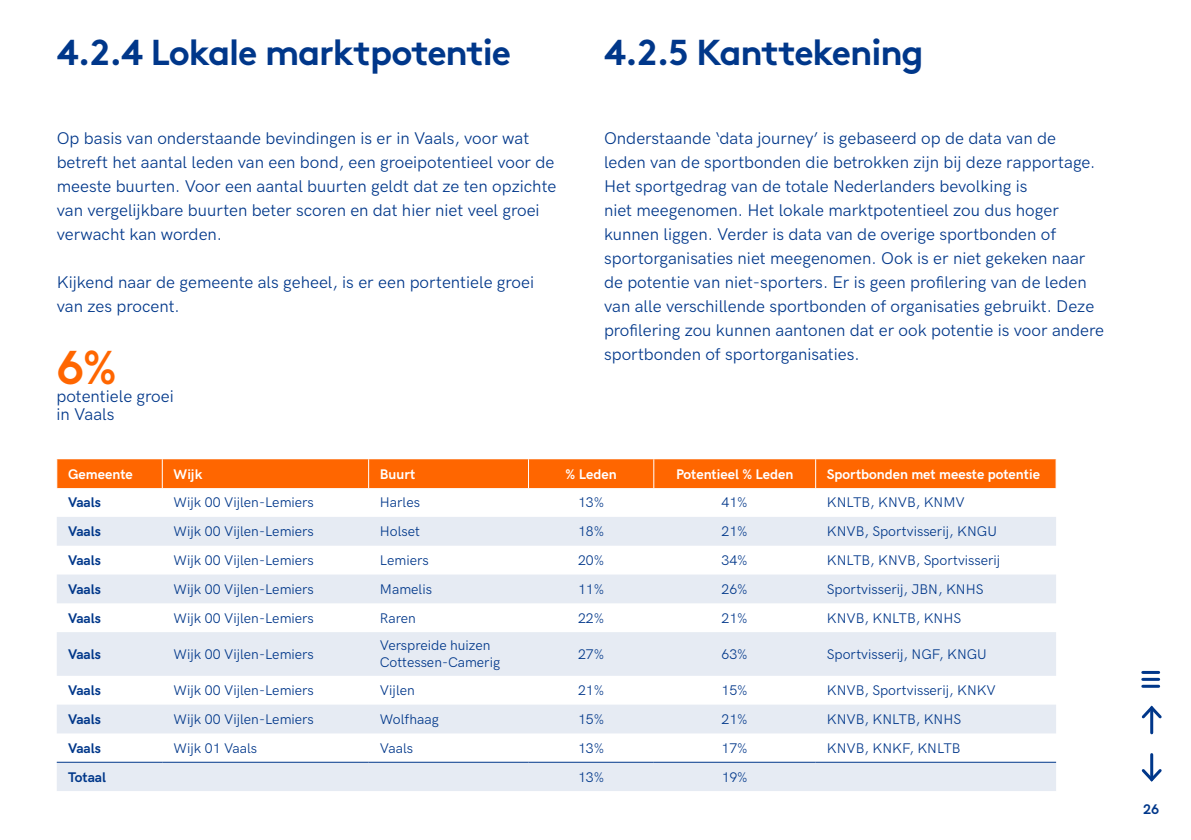
<style>
.page{position:relative;width:1191px;height:840px;background:#fff}
.page>*{position:absolute;margin:0;border:0;box-sizing:border-box;transform-origin:0 0}
.t1{font:700 48px "HK Grotesk";color:#f60}
.t2{font:700 36px "Brown";letter-spacing:-.03em;color:#00378a}
.t3{font:17px/24px "HK Grotesk";color:#00378a}
.t4{font:14px/16.8px "HK Grotesk";color:#00378a}
.t5{font:700 14px "HK Grotesk";color:#fff}
.t6{font:700 14px "HK Grotesk";color:#00378a}
</style>
<div class="page">
<svg style="left:57px;top:517px;width:999px;height:273px;fill:#e6ebf3"></svg>
<div style="left:56px;top:459px;width:1000px;height:29px;background:#f60"></div>
<hr style="left:57px;top:761px;width:105px;height:1px;background:#00378a">
<hr style="left:162px;top:761px;width:207px;height:1px;background:#00378a">
<hr style="left:369px;top:761px;width:159px;height:1px;background:#00378a">
<hr style="left:528px;top:761px;width:126px;height:1px;background:#00378a">
<hr style="left:654px;top:761px;width:161px;height:1px;background:#00378a">
<hr style="left:815px;top:761px;width:241px;height:1px;background:#00378a">
<hr style="left:1150px;top:707px;width:3px;height:25px;background:#00378a">
<svg style="left:1141px;top:705px;width:21px;height:15px"></svg>
<hr style="left:1150px;top:754px;width:3px;height:25px;background:#00378a">
<svg style="left:1141px;top:765px;width:21px;height:17px"></svg>
<hr style="left:1142px;top:670px;width:16px;height:3px;background:#00378a">
<hr style="left:1142px;top:677px;width:16px;height:3px;background:#00378a">
<hr style="left:1142px;top:684px;width:16px;height:3px;background:#00378a">
<h2 class="t2" style="left:57px;top:23px;width:456px">4.2.4 Lokale marktpotentie</h2>
<h2 class="t2" style="left:604px;top:23px;width:321px">4.2.5 Kanttekening</h2>
<p class="t3" style="left:57px;top:125px;width:501px">Op basis van onderstaande bevindingen is er in Vaals, voor wat betreft het aantal leden van een bond, een groeipotentieel voor de meeste buurten. Voor een aantal buurten geldt dat ze ten opzichte van vergelijkbare buurten beter scoren en dat hier niet veel groei verwacht kan worden.</p>
<p class="t3" style="left:57px;top:269px;width:479px">Kijkend naar de gemeente als geheel, is er een portentiele groei van zes procent.</p>
<h1 class="t1" style="left:57px;top:331px;width:62px">6%</h1>
<p class="t3" style="left:57px;top:385px;width:119px;line-height:18px">potentiele groei in Vaals</p>
<p class="t3" style="left:604px;top:125px;width:501px">Onderstaande ‘data journey’ is gebaseerd op de data van de<br>leden van de sportbonden die betrokken zijn bij deze rapportage.<br>Het sportgedrag van de totale Nederlanders bevolking is<br>niet meegenomen. Het lokale marktpotentieel zou dus hoger kunnen liggen. Verder is data van de overige sportbonden of sportorganisaties niet meegenomen. Ook is er niet gekeken naar de potentie van niet-sporters. Er is geen profilering van de leden van alle verschillende sportbonden of organisaties gebruikt. Deze profilering zou kunnen aantonen dat er ook potentie is voor andere sportbonden of sportorganisaties.</p>
<p class="t5" style="left:68px;top:463px;width:66px">Gemeente</p>
<p class="t5" style="left:174px;top:463px;width:30px">Wijk</p>
<p class="t5" style="left:380px;top:463px;width:37px">Buurt</p>
<p class="t5" style="left:565px;top:463px;width:52px">% Leden</p>
<p class="t5" style="left:676px;top:463px;width:119px">Potentieel % Leden</p>
<p class="t5" style="left:827px;top:463px;width:214px">Sportbonden met meeste potentie</p>
<p class="t6" style="left:68px;top:492px;width:34px">Vaals</p>
<p class="t4" style="left:174px;top:493px;width:142px">Wijk 00 Vijlen- Lemiers</p>
<p class="t4" style="left:380px;top:493px;width:42px">Harles</p>
<p class="t4" style="left:578px;top:493px;width:28px">13%</p>
<p class="t4" style="left:721px;top:493px;width:28px">41%</p>
<p class="t4" style="left:827px;top:493px;width:139px">KNLTB, KNVB, KNMV</p>
<p class="t6" style="left:68px;top:520px;width:34px">Vaals</p>
<p class="t4" style="left:174px;top:521px;width:142px">Wijk 00 Vijlen- Lemiers</p>
<p class="t4" style="left:380px;top:521px;width:42px">Holset</p>
<p class="t4" style="left:578px;top:521px;width:28px">18%</p>
<p class="t4" style="left:721px;top:521px;width:28px">21%</p>
<p class="t4" style="left:827px;top:521px;width:171px">KNVB, Sportvisserij, KNGU</p>
<p class="t6" style="left:68px;top:549px;width:34px">Vaals</p>
<p class="t4" style="left:174px;top:550px;width:142px">Wijk 00 Vijlen- Lemiers</p>
<p class="t4" style="left:380px;top:550px;width:50px">Lemiers</p>
<p class="t4" style="left:578px;top:550px;width:27px">20%</p>
<p class="t4" style="left:721px;top:550px;width:28px">34%</p>
<p class="t4" style="left:827px;top:550px;width:175px">KNLTB, KNVB, Sportvisserij</p>
<p class="t6" style="left:68px;top:578px;width:34px">Vaals</p>
<p class="t4" style="left:174px;top:579px;width:142px">Wijk 00 Vijlen- Lemiers</p>
<p class="t4" style="left:380px;top:579px;width:54px">Mamelis</p>
<p class="t4" style="left:578px;top:579px;width:28px">11%</p>
<p class="t4" style="left:721px;top:579px;width:28px">26%</p>
<p class="t4" style="left:827px;top:579px;width:158px">Sportvisserij, JBN, KNHS</p>
<p class="t6" style="left:68px;top:607px;width:34px">Vaals</p>
<p class="t4" style="left:174px;top:608px;width:142px">Wijk 00 Vijlen- Lemiers</p>
<p class="t4" style="left:380px;top:608px;width:37px">Raren</p>
<p class="t4" style="left:578px;top:608px;width:28px">22%</p>
<p class="t4" style="left:721px;top:608px;width:28px">21%</p>
<p class="t4" style="left:827px;top:608px;width:136px">KNVB, KNLTB, KNHS</p>
<p class="t6" style="left:68px;top:643px;width:34px">Vaals</p>
<p class="t4" style="left:174px;top:644px;width:142px">Wijk 00 Vijlen- Lemiers</p>
<p class="t4" style="left:380px;top:635px;width:122px">Verspreide huizen<br>Cottessen- Camerig</p>
<p class="t4" style="left:578px;top:644px;width:28px">27%</p>
<p class="t4" style="left:721px;top:644px;width:28px">63%</p>
<p class="t4" style="left:827px;top:644px;width:161px">Sportvisserij, NGF, KNGU</p>
<p class="t6" style="left:68px;top:679px;width:34px">Vaals</p>
<p class="t4" style="left:174px;top:680px;width:142px">Wijk 00 Vijlen- Lemiers</p>
<p class="t4" style="left:380px;top:680px;width:36px">Vijlen</p>
<p class="t4" style="left:578px;top:680px;width:28px">21%</p>
<p class="t4" style="left:721px;top:680px;width:28px">15%</p>
<p class="t4" style="left:827px;top:680px;width:170px">KNVB, Sportvisserij, KNKV</p>
<p class="t6" style="left:68px;top:708px;width:34px">Vaals</p>
<p class="t4" style="left:174px;top:709px;width:142px">Wijk 00 Vijlen- Lemiers</p>
<p class="t4" style="left:380px;top:709px;width:60px">Wolfhaag</p>
<p class="t4" style="left:578px;top:709px;width:28px">15%</p>
<p class="t4" style="left:721px;top:709px;width:28px">21%</p>
<p class="t4" style="left:827px;top:709px;width:136px">KNVB, KNLTB, KNHS</p>
<p class="t6" style="left:68px;top:737px;width:34px">Vaals</p>
<p class="t4" style="left:174px;top:738px;width:85px">Wijk 01 Vaals</p>
<p class="t4" style="left:380px;top:738px;width:35px">Vaals</p>
<p class="t4" style="left:578px;top:738px;width:28px">13%</p>
<p class="t4" style="left:721px;top:738px;width:28px">17%</p>
<p class="t4" style="left:827px;top:738px;width:135px">KNVB, KNKF, KNLTB</p>
<p class="t6" style="left:68px;top:765px;width:40px">Totaal</p>
<p class="t4" style="left:578px;top:766px;width:28px">13%</p>
<p class="t4" style="left:721px;top:766px;width:27px">19%</p>
<p class="t6" style="left:1143px;top:798px;width:18px">26</p>
</div>
